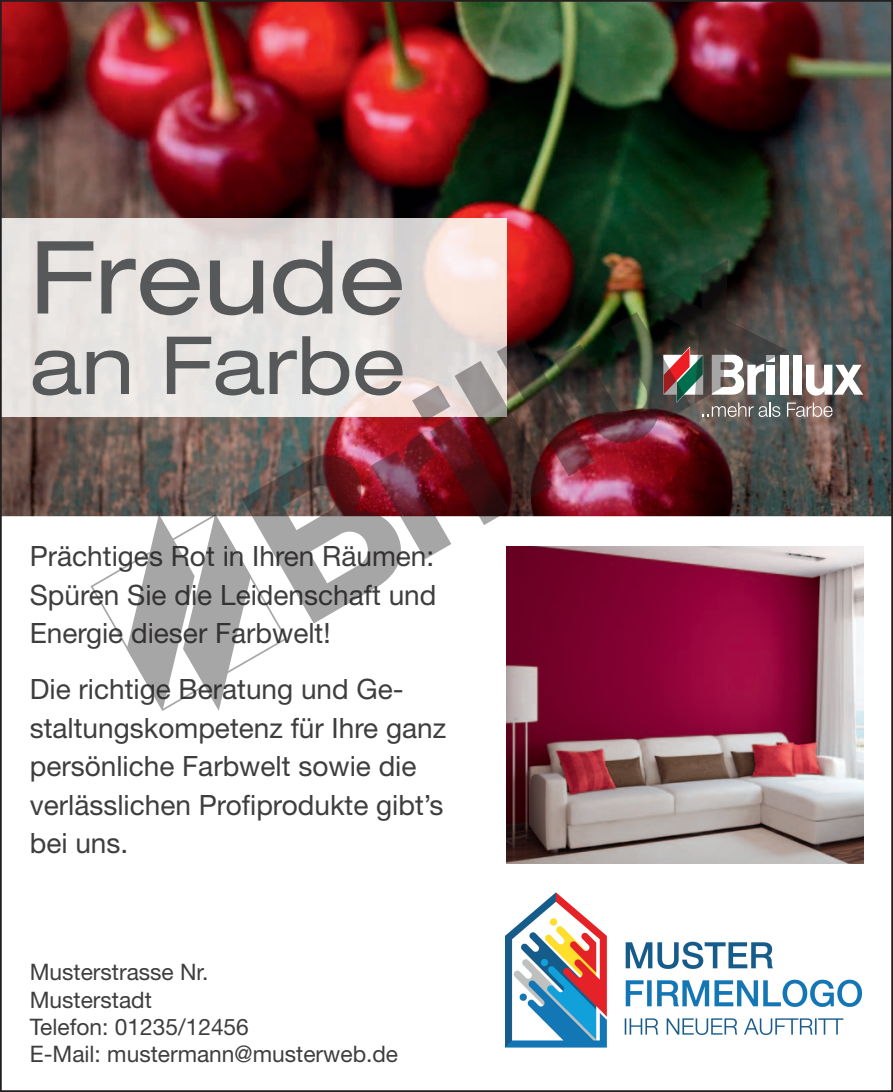
<style>
.page{position:relative;width:893px;height:1092px;background:#fff}
.page>*{position:absolute;margin:0;border:0;box-sizing:border-box;transform-origin:0 0}
.t1{font:expanded 101.15px "Helvetica Neue LT Pro";color:#57585a}
.t2{font:expanded 80.15px "Helvetica Neue LT Pro";color:#57585a}
.t3{font:28px/38.5px "Helvetica Neue LT Pro";color:#3e3e3f;text-align:justify}
.t4{font:22.75px/27.3px "Helvetica Neue LT Pro";color:#3e3e3f}
</style>
<div class="page">
<img style="left:3px;top:3px;width:887px;height:513px">
<img style="left:3px;top:218px;width:503px;height:199px">
<img style="left:506px;top:711px;width:357px;height:152px">
<img style="left:76px;top:257px;width:787px;height:454px">
<img style="left:505px;top:892px;width:357px;height:156px">
<h1 class="t1" style="left:30px;top:213px;width:378px">Freude</h1>
<h2 class="t2" style="left:30px;top:315px;width:378px">an Farbe</h2>
<p class="t3" style="left:30px;top:536px;width:408px">Prächtiges Rot in Ihren Räumen:<br>Spüren Sie die Leidenschaft und Energie dieser Farbwelt!</p>
<p class="t3" style="left:30px;top:669px;width:418px;text-align:left">Die richtige Beratung und Ge&shy;staltungskompetenz für Ihre ganz persönliche Farbwelt sowie die verlässlichen Profiprodukte gibt’s bei uns.</p>
<p class="t4" style="left:30px;top:957px;width:370px">Musterstrasse Nr.<br>Musterstadt<br>Telefon: 01235/12456<br>E-Mail: mustermann@musterweb.de</p>
</div>
